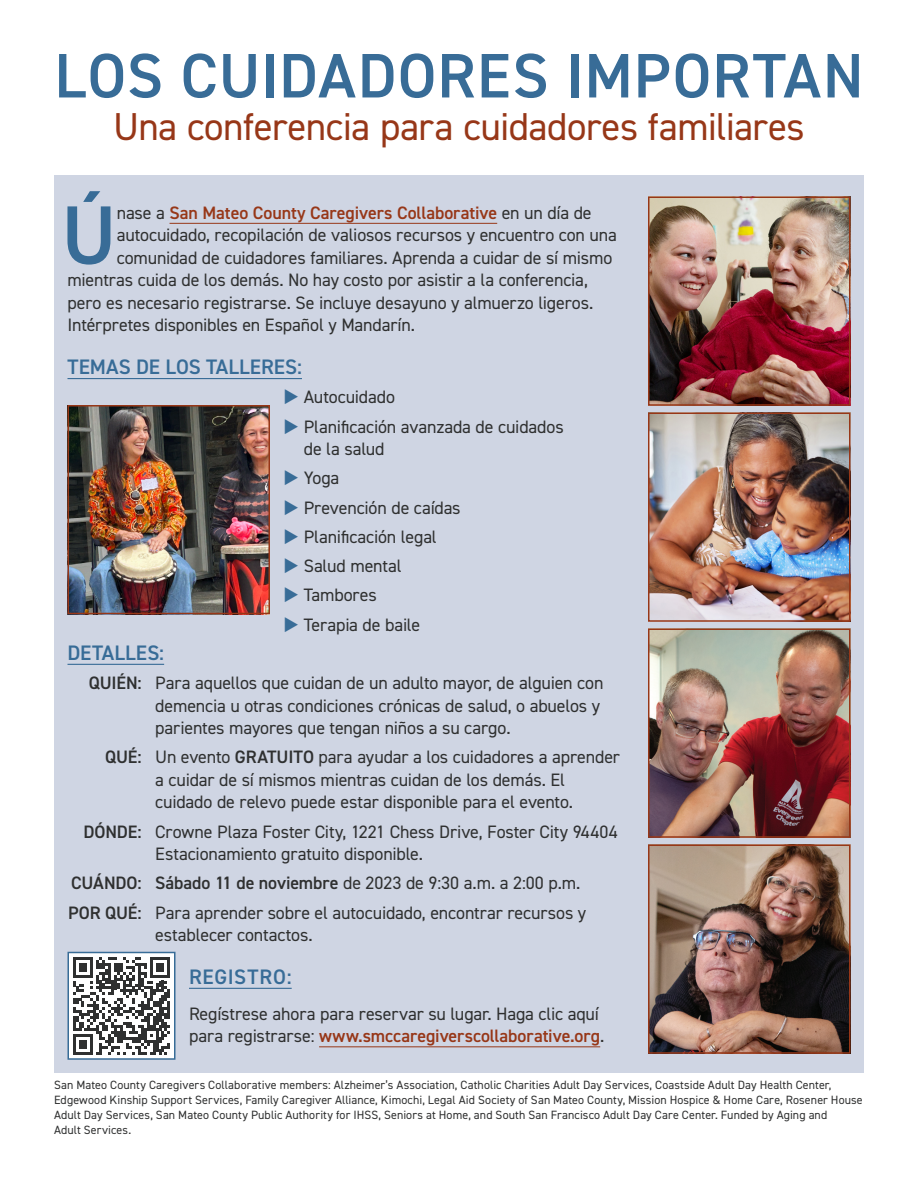
<style>
.page{position:relative;width:918px;height:1188px;background:#fff}
.page>*{position:absolute;margin:0;border:0;box-sizing:border-box;transform-origin:0 0}
.DIN_2014___drop_cap{font:600 83.25px "DIN2014";color:#386c97}
.DIN_2014{font:600 63px "DIN2014";letter-spacing:.015em;color:#386c97}
.DIN_2014-2{font:39px "DIN2014";letter-spacing:-.015em;color:#973718}
.DIN_2014-3{font:600 21px "DIN2014";letter-spacing:.005em;color:#386c97}
.DIN_2014-4{font:600 21px "DIN2014";letter-spacing:.035em;color:#386c97}
.DIN_2014-5{font:18px/22.5px "DIN2014";letter-spacing:-.01em;color:#2f3030}
.DIN_2014___drop_cap-2{font:18px "DIN2014";letter-spacing:-.01em;color:#2f3030}
.DIN_2014___drop_cap-3{font:600 18px "DIN2014";letter-spacing:-.005em;color:#973718}
.DIN_2014-6{font:600 18px "DIN2014";letter-spacing:-.005em;color:#2f3030}
.DIN_2014-7{font:12px/15px "DIN2014";letter-spacing:.01em;color:#2f3030}
.s1{font-weight:400;color:#2f3030}
.s2{font-weight:600}
.s3{font-weight:400}
.s4{font-weight:600;color:#973718}
</style>
<div class="page">
<div style="left:54px;top:176px;width:810px;height:897px;background:#cfd5e3"></div>
<hr style="left:170px;top:223px;width:327px;height:1px;background:#973718">
<hr style="left:68px;top:378px;width:234px;height:1px;background:#386c97">
<hr style="left:68px;top:664px;width:96px;height:1px;background:#386c97">
<hr style="left:189px;top:988px;width:103px;height:1px;background:#386c97">
<hr style="left:319px;top:1046px;width:281px;height:1px;background:#973718">
<div style="left:68px;top:952px;width:107px;height:107px;background:#fff"></div>
<svg style="left:73px;top:957px;width:97px;height:98px"></svg>
<div style="left:68px;top:952px;width:108px;height:108px;border:2px solid #386c97"></div>
<img style="left:651px;top:631px;width:196px;height:204px">
<div style="left:648px;top:628px;width:202px;height:210px;border:2px solid #973718"></div>
<img style="left:651px;top:847px;width:196px;height:204px">
<div style="left:648px;top:844px;width:202px;height:210px;border:2px solid #973718"></div>
<img style="left:651px;top:199px;width:196px;height:204px">
<div style="left:648px;top:196px;width:202px;height:210px;border:2px solid #973718"></div>
<img style="left:651px;top:415px;width:196px;height:204px">
<div style="left:648px;top:412px;width:202px;height:210px;border:2px solid #973718"></div>
<img style="left:71px;top:408px;width:196px;height:203px">
<div style="left:68px;top:405px;width:202px;height:209px;border:2px solid #973718"></div>
<p class="DIN_2014" style="left:54px;top:34px;width:811px">LOS CUIDADORES IMPORTAN</p>
<p class="DIN_2014-2" style="left:113px;top:102px;width:693px">Una conferencia para cuidadores familiares</p>
<p class="DIN_2014___drop_cap" style="left:61px;top:180px;width:57px">Ú</p>
<p class="DIN_2014___drop_cap-3" style="left:117px;top:201px;width:477px"><span class="s1">nase a</span> San Mateo County Caregivers Collaborative <span class="s1">en un día de</span></p>
<p class="DIN_2014___drop_cap-2" style="left:117px;top:224px;width:502px">autocuidado, recopilación de valiosos recursos y encuentro con una</p>
<p class="DIN_2014___drop_cap-2" style="left:117px;top:246px;width:497px">comunidad de cuidadores familiares. Aprenda a cuidar de sí mismo</p>
<p class="DIN_2014___drop_cap-2" style="left:68px;top:269px;width:522px">mientras cuida de los demás. No hay costo por asistir a la conferencia,</p>
<p class="DIN_2014___drop_cap-2" style="left:68px;top:291px;width:527px">pero es necesario registrarse. Se incluye desayuno y almuerzo ligeros.</p>
<p class="DIN_2014___drop_cap-2" style="left:68px;top:314px;width:349px">Intérpretes disponibles en Español y Mandarín.</p>
<p class="DIN_2014-3" style="left:68px;top:353px;width:236px">TEMAS DE LOS TALLERES:</p>
<p class="DIN_2014-5" style="left:304px;top:386px;width:93px">Autocuidado</p>
<p class="DIN_2014-5" style="left:304px;top:415px;width:262px">Planificación avanzada de cuidados de la salud</p>
<p class="DIN_2014-5" style="left:304px;top:467px;width:37px">Yoga</p>
<p class="DIN_2014-5" style="left:304px;top:496px;width:158px">Prevención de caídas</p>
<p class="DIN_2014-5" style="left:304px;top:525px;width:135px">Planificación legal</p>
<p class="DIN_2014-5" style="left:304px;top:554px;width:99px">Salud mental</p>
<p class="DIN_2014-5" style="left:304px;top:584px;width:75px">Tambores</p>
<p class="DIN_2014-5" style="left:304px;top:613px;width:118px">Terapia de baile</p>
<p class="DIN_2014-3" style="left:68px;top:639px;width:98px">DETALLES:</p>
<p class="DIN_2014-5" style="left:155px;top:671px;width:450px;text-indent:-66px"><span class="s2">QUIÉN:</span> Para aquellos que cuidan de un adulto mayor, de alguien con demencia u otras condiciones crónicas de salud, o abuelos y parientes mayores que tengan niños a su cargo.</p>
<p class="DIN_2014-5" style="left:105px;top:746px;width:516px;text-align:center"><span class="s2">QUÉ:</span> Un evento <span class="s2">GRATUITO</span> para ayudar a los cuidadores a aprender a cuidar de sí mismos mientras cuidan de los demás. El<br>cuidado de relevo puede estar disponible para el evento.</p>
<p class="DIN_2014-5" style="left:155px;top:820px;width:464px;text-indent:-72px"><span class="s2">DÓNDE:</span> Crowne Plaza Foster City, 1221 Chess Drive, Foster City 94404<br>Estacionamiento gratuito disponible.</p>
<p class="DIN_2014-6" style="left:71px;top:871px;width:511px">CUÁNDO: Sábado 11 de noviembre <span class="s3">de 2023 de 9:30 a.m. a 2:00 p.m.</span></p>
<p class="DIN_2014-5" style="left:155px;top:901px;width:433px;text-indent:-87px"><span class="s2">POR QUÉ:</span> Para aprender sobre el autocuidado, encontrar recursos y establecer contactos.</p>
<p class="DIN_2014-4" style="left:189px;top:963px;width:104px">REGISTRO:</p>
<p class="DIN_2014-5" style="left:189px;top:1002px;width:417px">Regístrese ahora para reservar su lugar. Haga clic aquí para registrarse: <span class="s4">www.smccaregiverscollaborative.org</span>.</p>
<p class="DIN_2014-7" style="left:54px;top:1077px;width:810px">San Mateo County Caregivers Collaborative members: Alzheimer’s Association, Catholic Charities Adult Day Services, Coastside Adult Day Health Center, Edgewood Kinship Support Services, Family Caregiver Alliance, Kimochi, Legal Aid Society of San Mateo County, Mission Hospice &amp; Home Care, Rosener House Adult Day Services, San Mateo County Public Authority for IHSS, Seniors at Home, and South San Francisco Adult Day Care Center. Funded by Aging and<br>Adult Services.</p>
</div>
